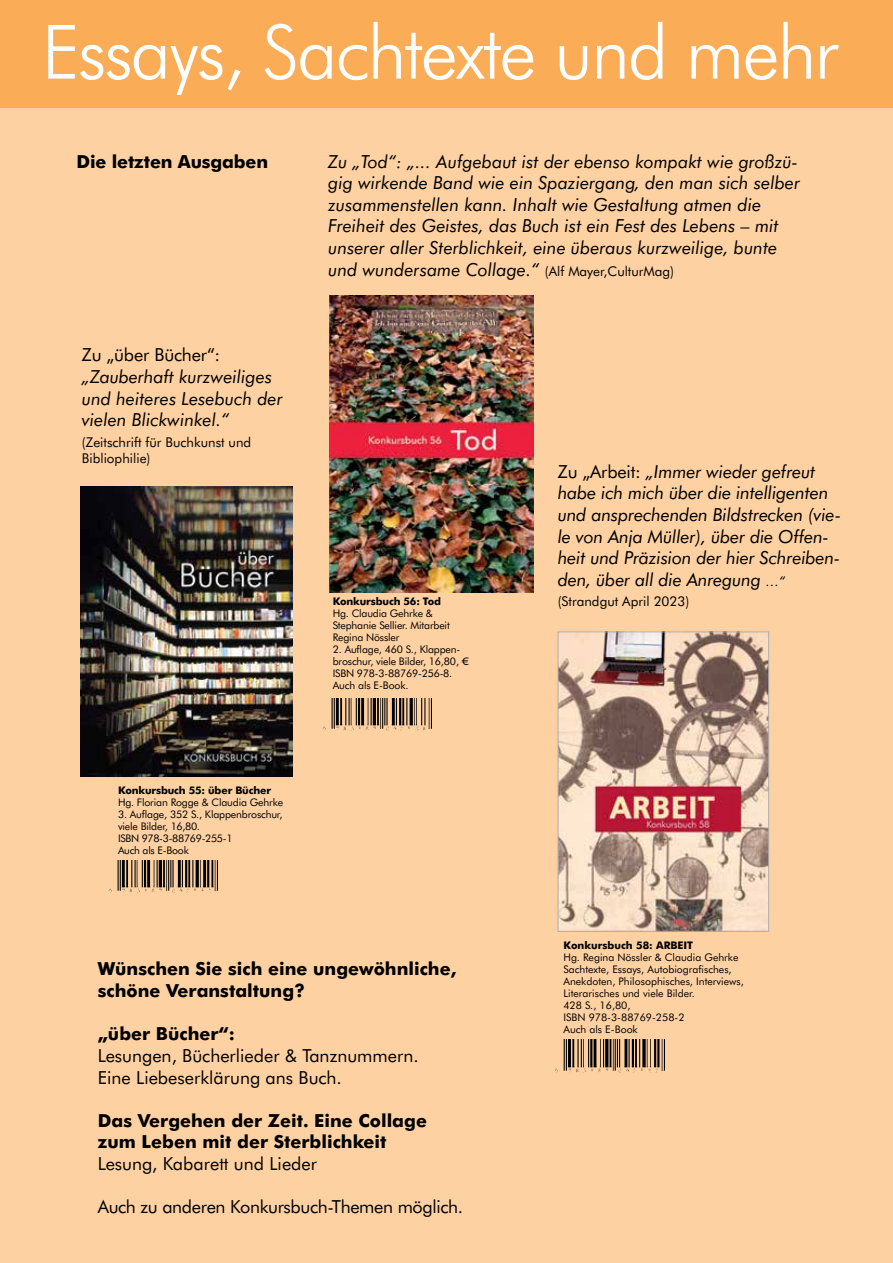
<style>
.page{position:relative;width:893px;height:1263px;background:#fed1a2}
.page>*{position:absolute;margin:0;border:0;box-sizing:border-box;transform-origin:0 0}
.t1{font:300 75px "Futura BT";letter-spacing:-.03em;color:#fff}
.t2{font:italic 18px/21.6px "Futura BT";color:#000}
.t3{font:700 18px/21.6px "Futura BT";color:#000}
.t4{font:18px/21.6px "Futura BT";color:#000}
.t5{font:18px "Futura BT";letter-spacing:-.02em;color:#000}
.t6{font:13.5px/16.2px "Futura BT";color:#000}
.t7{font:10.5px/12px "Futura BT";letter-spacing:-.015em;color:#000}
.t8{font:700 10.5px "Futura BT";letter-spacing:-.015em;color:#000}
.s1{font-style:normal;font-size:13.5px}
.s2{font-style:normal}
.s3{font-size:13.5px}
</style>
<div class="page">
<div style="left:0;top:0;width:893px;height:108px;background:#faad56"></div>
<img style="left:329px;top:295px;width:204px;height:298px">
<img style="left:323px;top:698px;width:109px;height:33px">
<img style="left:109px;top:860px;width:109px;height:33px">
<img style="left:81px;top:486px;width:211px;height:291px">
<img style="left:560px;top:633px;width:207px;height:297px">
<div style="left:558px;top:631px;width:211px;height:301px;border:1px solid #abadb0"></div>
<img style="left:555px;top:1040px;width:109px;height:33px">
<h1 class="t1" style="left:42px;top:6px;width:798px">Essays, Sachtexte und mehr</h1>
<p class="t3" style="left:77px;top:151px;width:193px">Die letzten Ausgaben</p>
<p class="t2" style="left:328px;top:150px;width:474px">Zu „Tod“: „... Aufgebaut ist der ebenso kompakt wie großzü&shy;gig wirkende Band wie ein Spaziergang, den man sich selber zusammenstellen kann. Inhalt wie Gestaltung atmen die Freiheit des Geistes, das Buch ist ein Fest des Lebens – mit unserer aller Sterblichkeit, eine überaus kurzweilige, bunte und wundersame Collage.“ <span class="s1">(Alf Mayer,CulturMag)</span></p>
<p class="t4" style="left:82px;top:344px;width:140px">Zu „über Bücher“:</p>
<p class="t2" style="left:82px;top:366px;width:202px">„Zauberhaft kurzweiliges und heiteres Lesebuch der vielen Blickwinkel.“</p>
<p class="t6" style="left:82px;top:434px;width:171px">(Zeitschrift für Buchkunst und<br>Bibliophilie)</p>
<p class="t8" style="left:118px;top:784px;width:155px">Konkursbuch 55: über Bücher</p>
<p class="t7" style="left:118px;top:796px;width:167px">Hg. Florian Rogge &amp; Claudia Gehrke</p>
<p class="t7" style="left:118px;top:808px;width:166px">3. Auflage, 352 S., Klappenbroschur, viele Bilder, 16,80.<br>ISBN 978-3-88769-255-1<br>Auch als E-Book</p>
<p class="t8" style="left:333px;top:594px;width:110px">Konkursbuch 56: Tod</p>
<p class="t7" style="left:333px;top:607px;width:118px">Hg. Claudia Gehrke &amp;<br>Stephanie Sellier. Mitarbeit<br>Regina Nössler</p>
<p class="t7" style="left:333px;top:643px;width:137px">2. Auflage, 460 S., Klappen&shy;broschur, viele Bilder, 16,80, €.<br>ISBN 978-3-88769-256-8.<br>Auch als E-Book.</p>
<p class="t3" style="left:98px;top:958px;width:360px">Wünschen Sie sich eine ungewöhnliche, schöne Veranstaltung?</p>
<p class="t3" style="left:98px;top:1023px;width:139px">„über Bücher“:</p>
<p class="t4" style="left:98px;top:1044px;width:322px">Lesungen, Bücherlieder &amp; Tanznummern.<br>Eine Liebeserklärung ans Buch.</p>
<p class="t3" style="left:98px;top:1109px;width:331px">Das Vergehen der Zeit. Eine Collage zum Leben mit der Sterblichkeit</p>
<p class="t4" style="left:98px;top:1152px;width:221px">Lesung, Kabarett und Lieder</p>
<p class="t5" style="left:98px;top:1196px;width:367px">Auch zu anderen Konkursbuch-Themen möglich.</p>
<p class="t2" style="left:558px;top:460px;width:285px"><span class="s2">Zu „Arbeit:</span> „Immer wieder gefreut habe ich mich über die intelligenten und ansprechenden Bildstrecken (vie&shy;le von Anja Müller), über die Offen&shy;heit und Präzision der hier Schreiben&shy;den, über all die Anregung <span class="s3">…“</span></p>
<p class="t6" style="left:558px;top:593px;width:133px">(Strandgut April 2023)</p>
<p class="t8" style="left:563px;top:939px;width:131px">Konkursbuch 58: ARBEIT</p>
<p class="t7" style="left:563px;top:951px;width:182px">Hg. Regina Nössler &amp; Claudia Gehrke<br>Sachtexte, Essays, Autobiografisches,<br>Anekdoten, Philosophisches, Interviews,<br>Literarisches und viele Bilder.<br>428 S., 16,80,<br>ISBN 978-3-88769-258-2<br>Auch als E-Book</p>
</div>
